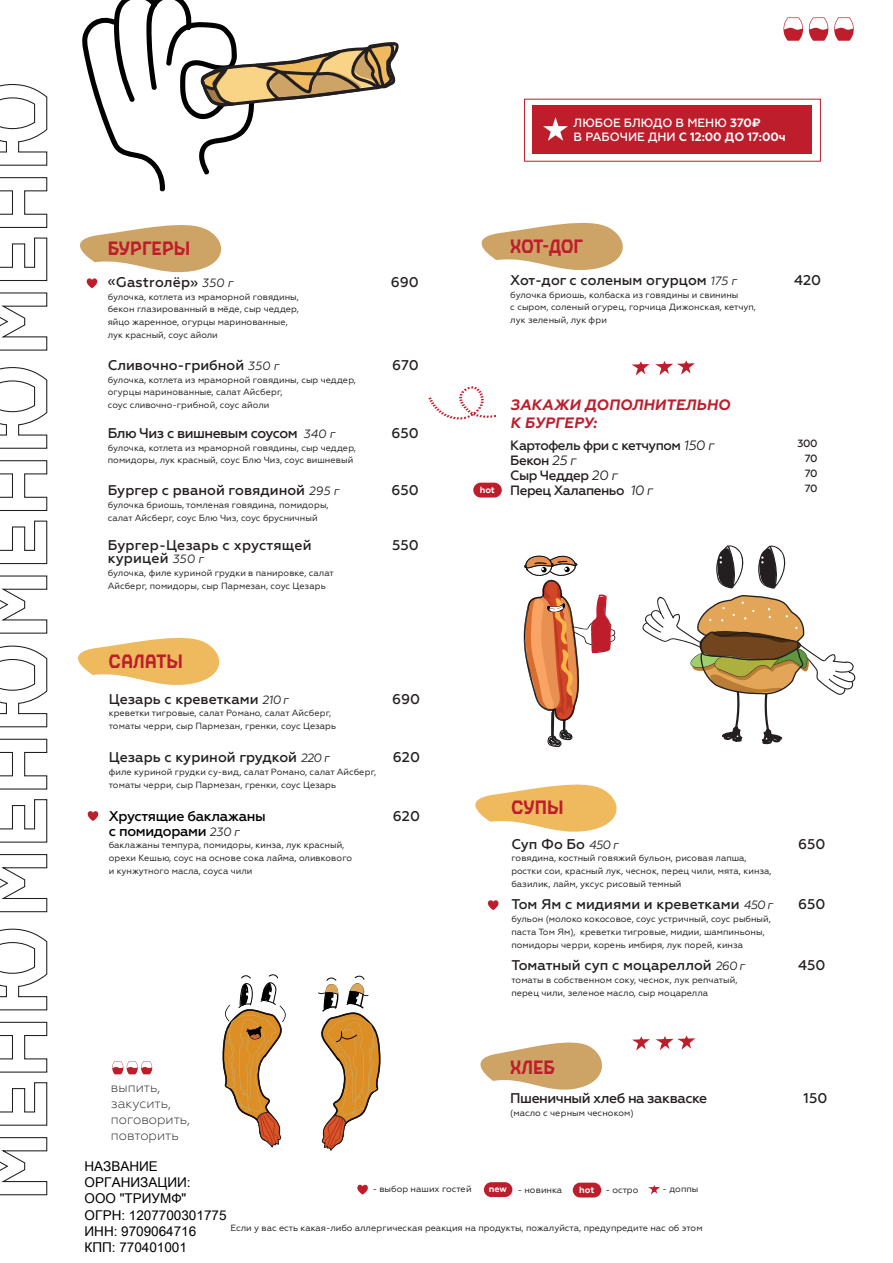
<style>
.page{position:relative;width:893px;height:1263px;background:#fff}
.page>*{position:absolute;margin:0;border:0;box-sizing:border-box;transform-origin:0 0}
.t1{font:18px "Kino";color:#be1d2c}
.t2{font:italic 700 15px "Geometria";color:#be1d2c}
.t3{font:500 14.1px "Geometria";color:#231f20}
.t4{font:500 14.1px "Geometria";letter-spacing:-.035em;color:#231f20}
.t5{font:500 14.1px "Geometria";letter-spacing:-.025em;color:#000}
.t6{font:13.5px/16.2px "Arial Unicode MS";color:#000}
.t7{font:500 13.5px "Geometria";letter-spacing:-.035em;color:#231f20}
.t8{font:300 13.35px "Geometria";color:#231f20}
.t9{font:700 12px "Geometria";color:#fff}
.t10{font:500 12px "Geometria";color:#fff}
.t11{font:500 10.5px "Geometria";letter-spacing:-.05em;color:#231f20}
.t12{font:9px/12.9px "Geometria";color:#231f20}
.t13{font:700 9px "Geometria";color:#fff}
.s1{font-weight:700}
.s2{font-weight:500}
.s3{font-weight:400;font-style:italic;font-size:12px}
.s4{font-weight:400;font-style:italic}
.s5{font-weight:400;font-style:italic;font-size:12px;color:#231f20}
</style>
<div class="page">
<svg style="left:78px;top:637px;width:142px;height:48px"></svg>
<svg style="left:475px;top:784px;width:142px;height:48px"></svg>
<svg style="left:481px;top:222px;width:142px;height:48px"></svg>
<svg style="left:480px;top:1042px;width:122px;height:48px"></svg>
<svg style="left:783px;top:17px;width:20px;height:24px"></svg>
<svg style="left:809px;top:17px;width:19px;height:24px"></svg>
<svg style="left:834px;top:17px;width:20px;height:24px"></svg>
<svg style="left:0;top:928px;width:48px;height:268px"></svg>
<svg style="left:0;top:367px;width:48px;height:267px"></svg>
<svg style="left:0;top:645px;width:48px;height:268px"></svg>
<svg style="left:0;top:84px;width:48px;height:267px"></svg>
<div style="left:532px;top:105px;width:280px;height:49px;background:#be1d2c"></div>
<svg style="left:543px;top:117px;width:25px;height:24px"></svg>
<svg style="left:82px;top:0;width:317px;height:192px"></svg>
<svg style="left:631px;top:361px;width:18px;height:15px"></svg>
<svg style="left:655px;top:360px;width:40px;height:15px"></svg>
<div style="left:484px;top:1182px;width:28px;height:15px;background:#be1d2c;border-radius:7px"></div>
<div style="left:573px;top:1183px;width:28px;height:14px;background:#be1d2c;border-radius:7px"></div>
<svg style="left:357px;top:1184px;width:11px;height:10px"></svg>
<svg style="left:648px;top:1185px;width:12px;height:10px"></svg>
<svg style="left:632px;top:1035px;width:63px;height:16px"></svg>
<svg style="left:428px;top:386px;width:68px;height:33px"></svg>
<svg style="left:642px;top:545px;width:214px;height:199px"></svg>
<svg style="left:80px;top:225px;width:142px;height:63px"></svg>
<svg style="left:488px;top:900px;width:11px;height:10px"></svg>
<svg style="left:88px;top:811px;width:10px;height:10px"></svg>
<div style="left:473px;top:483px;width:29px;height:14px;background:#be1d2c;border-radius:7px"></div>
<svg style="left:524px;top:555px;width:92px;height:192px"></svg>
<svg style="left:222px;top:974px;width:64px;height:173px"></svg>
<svg style="left:318px;top:975px;width:63px;height:176px"></svg>
<svg style="left:112px;top:1061px;width:40px;height:13px"></svg>
<p class="t10" style="left:574px;top:116px;width:189px">ЛЮБОЕ БЛЮДО В МЕНЮ <span class="s1">370₽</span></p>
<p class="t9" style="left:574px;top:130px;width:214px"><span class="s2">В РАБОЧИЕ ДНИ</span> С 12:00 ДО 17:00ч</p>
<p class="t1" style="left:108px;top:237px;width:84px">БУРГЕРЫ</p>
<p class="t3" style="left:108px;top:274px;width:127px">«Gastroлёр» <span class="s3">350 г</span></p>
<p class="t12" style="left:108px;top:290px;width:193px">булочка, котлета из мраморной говядины,</p>
<p class="t12" style="left:108px;top:303px;width:193px">бекон глазированный в мёде, сыр чеддер,</p>
<p class="t12" style="left:108px;top:316px;width:182px">яйцо жаренное, огурцы маринованные,</p>
<p class="t12" style="left:108px;top:329px;width:112px">лук красный, соус айоли</p>
<p class="t3" style="left:108px;top:357px;width:173px">Сливочно-грибной <span class="s3">350 г</span></p>
<p class="t12" style="left:108px;top:373px;width:250px">булочка, котлета из мраморной говядины, сыр чеддер,</p>
<p class="t12" style="left:108px;top:386px;width:176px">огурцы маринованные, салат Айсберг,</p>
<p class="t12" style="left:108px;top:399px;width:163px">соус сливочно-грибной, соус айоли</p>
<p class="t4" style="left:108px;top:425px;width:229px">Блю Чиз с вишневым соусом <span class="s3">340 г</span></p>
<p class="t12" style="left:108px;top:441px;width:250px">булочка, котлета из мраморной говядины, сыр чеддер, помидоры, лук красный, соус Блю Чиз, соус вишневый</p>
<p class="t3" style="left:108px;top:482px;width:233px">Бургер с рваной говядиной <span class="s3">295 г</span></p>
<p class="t12" style="left:108px;top:498px;width:223px">булочка бриошь, томленая говядина, помидоры,</p>
<p class="t12" style="left:108px;top:511px;width:211px">салат Айсберг, соус Блю Чиз, соус брусничный</p>
<p class="t3" style="left:108px;top:537px;width:205px">Бургер-Цезарь с хрустящей</p>
<p class="t3" style="left:108px;top:550px;width:98px">курицей <span class="s3">350 г</span></p>
<p class="t12" style="left:108px;top:567px;width:228px">булочка, филе куриной грудки в панировке, салат<br>Айсберг, помидоры, сыр Пармезан, соус Цезарь</p>
<p class="t3" style="left:391px;top:274px;width:29px">690</p>
<p class="t3" style="left:392px;top:357px;width:28px">670</p>
<p class="t3" style="left:391px;top:425px;width:29px">650</p>
<p class="t3" style="left:391px;top:482px;width:29px">650</p>
<p class="t3" style="left:392px;top:537px;width:28px">550</p>
<p class="t1" style="left:510px;top:235px;width:74px">ХОТ-ДОГ</p>
<p class="t3" style="left:510px;top:272px;width:228px">Хот-дог с соленым огурцом <span class="s3">175 г</span></p>
<p class="t12" style="left:510px;top:288px;width:230px">булочка бриошь, колбаска из говядины и свинины</p>
<p class="t12" style="left:510px;top:301px;width:247px">с сыром, соленый огурец, горчица Дижонская, кетчуп,</p>
<p class="t12" style="left:510px;top:314px;width:98px">лук зеленый, лук фри</p>
<p class="t13" style="left:480px;top:484px;width:17px">hot</p>
<p class="t2" style="left:510px;top:396px;width:221px">ЗАКАЖИ ДОПОЛНИТЕЛЬНО</p>
<p class="t2" style="left:510px;top:414px;width:88px">К БУРГЕРУ:</p>
<p class="t7" style="left:510px;top:437px;width:205px">Картофель фри с кетчупом <span class="s4">150 г</span></p>
<p class="t7" style="left:510px;top:452px;width:68px">Бекон <span class="s4">25 г</span></p>
<p class="t7" style="left:510px;top:467px;width:109px">Сыр Чеддер <span class="s4">20 г</span></p>
<p class="t7" style="left:510px;top:482px;width:144px">Перец Халапеньо <span class="s4">10 г</span></p>
<p class="t3" style="left:794px;top:272px;width:29px">420</p>
<p class="t11" style="left:797px;top:437px;width:22px">300</p>
<p class="t11" style="left:805px;top:452px;width:14px">70</p>
<p class="t11" style="left:805px;top:467px;width:14px">70</p>
<p class="t11" style="left:805px;top:482px;width:14px">70</p>
<p class="t1" style="left:109px;top:650px;width:76px">САЛАТЫ</p>
<p class="t3" style="left:109px;top:690px;width:181px">Цезарь с креветками <span class="s3">210 г</span></p>
<p class="t12" style="left:109px;top:707px;width:224px">креветки тигровые, салат Романо, салат Айсберг,</p>
<p class="t12" style="left:109px;top:720px;width:229px">томаты черри, сыр Пармезан, гренки, соус Цезарь</p>
<p class="t3" style="left:109px;top:749px;width:222px">Цезарь с куриной грудкой <span class="s3">220 г</span></p>
<p class="t12" style="left:109px;top:765px;width:269px">филе куриной грудки су-вид, салат Романо, салат Айсберг,</p>
<p class="t12" style="left:109px;top:778px;width:229px">томаты черри, сыр Пармезан, гренки, соус Цезарь</p>
<p class="t5" style="left:109px;top:807px;width:159px">Хрустящие баклажаны</p>
<p class="t5" style="left:109px;top:822px;width:132px">с помидорами <span class="s5">230 г</span></p>
<p class="t12" style="left:109px;top:839px;width:237px">баклажаны темпура, помидоры, кинза, лук красный,</p>
<p class="t12" style="left:109px;top:852px;width:245px">орехи Кешью, соус на основе сока лайма, оливкового</p>
<p class="t12" style="left:109px;top:864px;width:145px">и кунжутного масла, соуса чили</p>
<p class="t3" style="left:392px;top:690px;width:29px">690</p>
<p class="t3" style="left:393px;top:749px;width:29px">620</p>
<p class="t3" style="left:393px;top:807px;width:29px">620</p>
<p class="t1" style="left:511px;top:796px;width:54px">СУПЫ</p>
<p class="t3" style="left:511px;top:835px;width:109px">Суп Фо Бо <span class="s3">450 г</span></p>
<p class="t12" style="left:511px;top:852px;width:237px">говядина, костный говяжий бульон, рисовая лапша,</p>
<p class="t12" style="left:511px;top:865px;width:262px">ростки сои, красный лук, чеснок, перец чили, мята, кинза, базилик, лайм, уксус рисовый темный</p>
<p class="t3" style="left:511px;top:896px;width:263px">Том Ям с мидиями и креветками <span class="s3">450 г</span></p>
<p class="t12" style="left:511px;top:913px;width:261px">бульон (молоко кокосовое, соус устричный, соус рыбный, паста Том Ям), креветки тигровые, мидии, шампиньоны, помидоры черри, корень имбиря, лук порей, кинза</p>
<p class="t3" style="left:511px;top:957px;width:235px">Томатный суп с моцареллой <span class="s3">260 г</span></p>
<p class="t12" style="left:511px;top:973px;width:228px">томаты в собственном соку, чеснок, лук репчатый,</p>
<p class="t12" style="left:511px;top:986px;width:198px">перец чили, зеленое масло, сыр моцарелла</p>
<p class="t1" style="left:510px;top:1056px;width:46px">ХЛЕБ</p>
<p class="t4" style="left:510px;top:1090px;width:199px">Пшеничный хлеб на закваске</p>
<p class="t12" style="left:510px;top:1106px;width:125px">(масло с черным чесноком)</p>
<p class="t8" style="left:111px;top:1080px;width:51px">выпить,</p>
<p class="t8" style="left:111px;top:1096px;width:62px">закусить,</p>
<p class="t8" style="left:111px;top:1112px;width:81px">поговорить,</p>
<p class="t8" style="left:111px;top:1128px;width:69px">повторить</p>
<h3 class="t6" style="left:85px;top:1157px;width:143px">НАЗВАНИЕ<br>ОРГАНИЗАЦИИ:<br>ООО "ТРИУМФ"<br>ОГРН: 1207700301775<br>ИНН: 9709064716<br>КПП: 770401001</h3>
<p class="t12" style="left:373px;top:1182px;width:100px">- выбор наших гостей</p>
<p class="t13" style="left:489px;top:1183px;width:20px">new</p>
<p class="t12" style="left:518px;top:1183px;width:46px">- новинка</p>
<p class="t13" style="left:579px;top:1184px;width:17px">hot</p>
<p class="t12" style="left:606px;top:1184px;width:34px">- остро</p>
<p class="t12" style="left:663px;top:1183px;width:37px">- доппы</p>
<p class="t12" style="left:230px;top:1221px;width:474px">Если у вас есть какая-либо аллергическая реакция на продукты, пожалуйста, предупредите нас об этом</p>
<p class="t3" style="left:798px;top:835px;width:29px">650</p>
<p class="t3" style="left:798px;top:896px;width:29px">650</p>
<p class="t3" style="left:798px;top:957px;width:29px">450</p>
<p class="t3" style="left:804px;top:1090px;width:25px">150</p>
</div>
